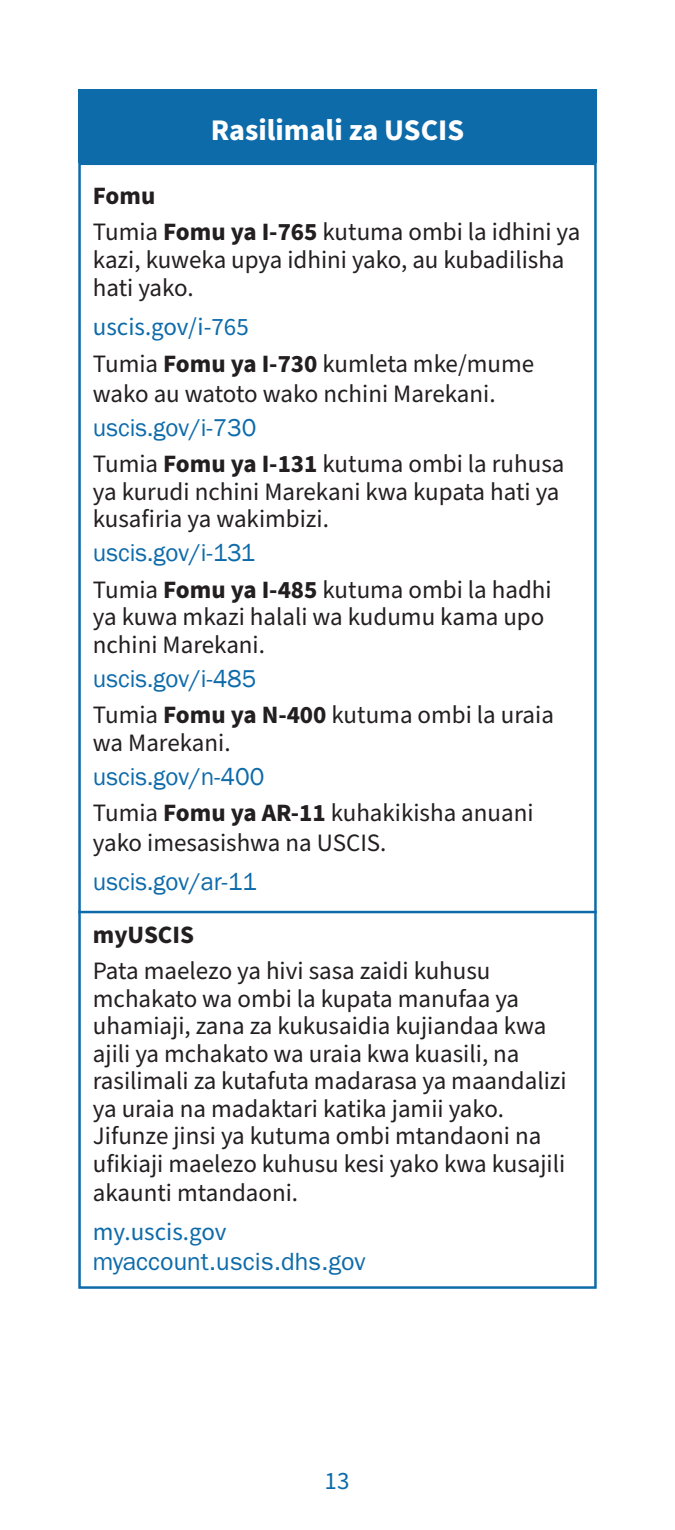
<style>
.page{position:relative;width:675px;height:1530px;background:#fff}
.page>*{position:absolute;margin:0;border:0;box-sizing:border-box;transform-origin:0 0}
.t1{font:700 30px "Source Sans Pro";color:#fff}
.Table_text{font:25px/27.8px "Source Sans Pro";color:#231f20}
.Table_text-2{font:25px "Franklin Gothic";color:#0e6baa}
.Table_text-3{font:25px "Source Sans Pro";color:#0e6baa}
.Table_text-4{font:25px "ITC Franklin Gothic Std";color:#0e6baa}
.Table_text-5{font:700 25px "Source Sans Pro";color:#231f20}
.s1{font-weight:700}
</style>
<div class="page">
<div style="left:78px;top:89px;width:519px;height:74px;background:#0e6baa"></div>
<hr style="left:78px;top:911px;width:519px;height:2px;background:#0e6baa">
<p class="t1" style="left:211px;top:110px;width:255px">Rasilimali za USCIS</p>
<p class="Table_text-5" style="left:93px;top:178px;width:64px">Fomu</p>
<p class="Table_text" style="left:93px;top:219px;width:489px">Tumia <span class="s1">Fomu ya I-765</span> kutuma ombi la idhini ya kazi, kuweka upya idhini yako, au kubadilisha hati yako.</p>
<p class="Table_text-3" style="left:93px;top:310px;width:157px">uscis.gov/i-765</p>
<p class="Table_text" style="left:93px;top:349px;width:443px;line-height:30px">Tumia <span class="s1">Fomu ya I-730</span> kumleta mke/mume wako au watoto wako nchini Marekani.</p>
<p class="Table_text-2" style="left:93px;top:412px;width:165px">uscis.gov/i-730</p>
<p class="Table_text" style="left:93px;top:451px;width:473px">Tumia <span class="s1">Fomu ya I-131</span> kutuma ombi la ruhusa ya kurudi nchini Marekani kwa kupata hati ya kusafiria ya wakimbizi.</p>
<p class="Table_text-2" style="left:93px;top:537px;width:164px">uscis.gov/i-131</p>
<p class="Table_text" style="left:93px;top:577px;width:460px">Tumia <span class="s1">Fomu ya I-485</span> kutuma ombi la hadhi ya kuwa mkazi halali wa kudumu kama upo nchini Marekani.</p>
<p class="Table_text-2" style="left:93px;top:663px;width:165px">uscis.gov/i-485</p>
<p class="Table_text" style="left:93px;top:702px;width:463px">Tumia <span class="s1">Fomu ya N-400</span> kutuma ombi la uraia wa Marekani.</p>
<p class="Table_text-2" style="left:93px;top:761px;width:173px">uscis.gov/n-400</p>
<p class="Table_text" style="left:93px;top:799px;width:442px;line-height:30px">Tumia <span class="s1">Fomu ya AR-11</span> kuhakikisha anuani yako imesasishwa na USCIS.</p>
<p class="Table_text-2" style="left:93px;top:866px;width:165px">uscis.gov/ar-11</p>
<p class="Table_text-5" style="left:93px;top:918px;width:103px">myUSCIS</p>
<p class="Table_text" style="left:93px;top:958px;width:475px">Pata maelezo ya hivi sasa zaidi kuhusu mchakato wa ombi la kupata manufaa ya uhamiaji, zana za kukusaidia kujiandaa kwa ajili ya mchakato wa uraia kwa kuasili, na rasilimali za kutafuta madarasa ya maandalizi ya uraia na madaktari katika jamii yako.<br>Jifunze jinsi ya kutuma ombi mtandaoni na ufikiaji maelezo kuhusu kesi yako kwa kusajili akaunti mtandaoni.</p>
<p class="Table_text-3" style="left:93px;top:1215px;width:135px">my.uscis.gov</p>
<p class="Table_text-4" style="left:93px;top:1247px;width:274px">myaccount.uscis.dhs.gov</p>
<p class="Table_text-3" style="left:325px;top:1464px;width:26px">13</p>
</div>
